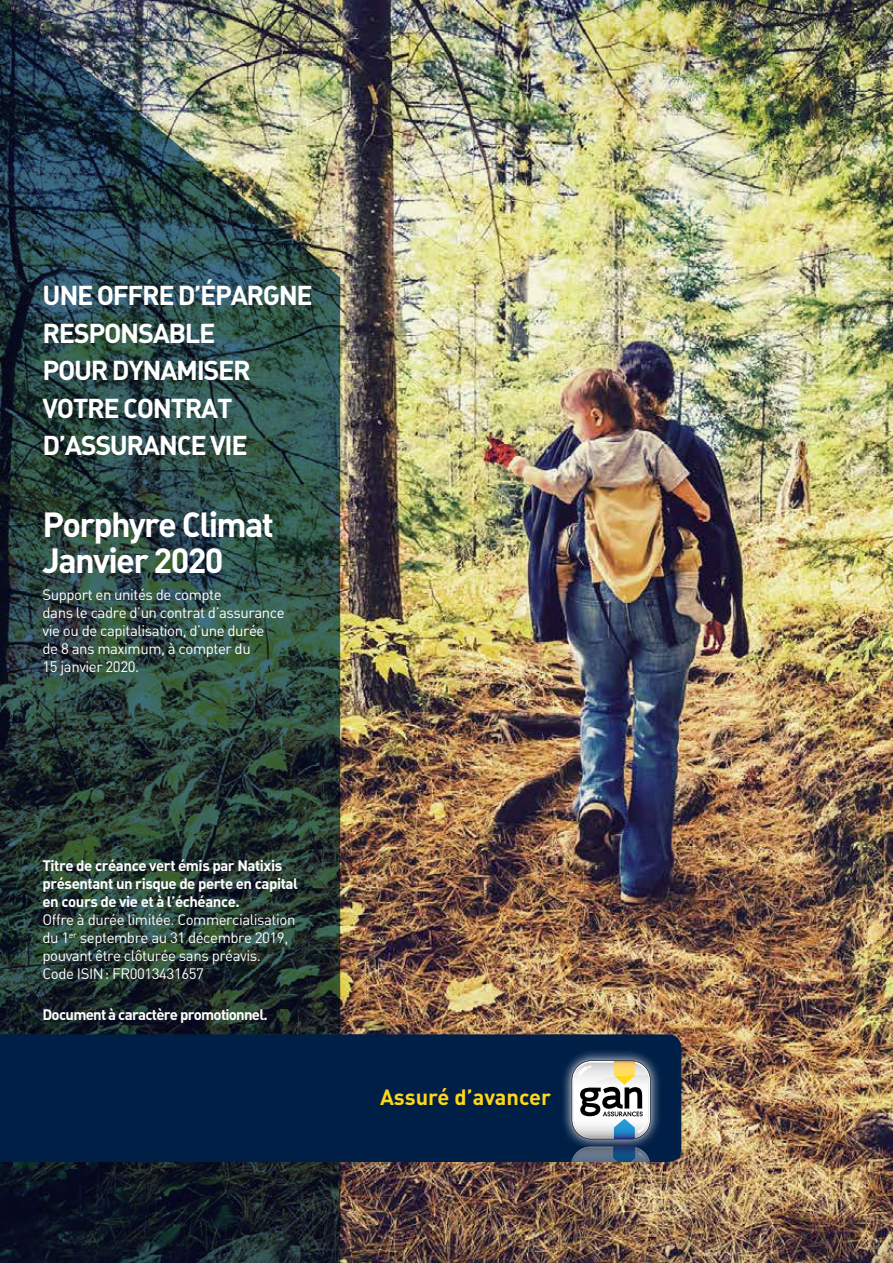
<style>
.page{position:relative;width:893px;height:1263px;background:#fff}
.page>*{position:absolute;margin:0;border:0;box-sizing:border-box;transform-origin:0 0}
.t1{font:700 34.5px/36px "DINOT";letter-spacing:-.05em;color:#fff}
.t2{font:700 27px/37.5px "DINOT";letter-spacing:-.05em;color:#fff}
.t3{font:700 21.9px "DINOT";color:#ffd718}
.t4{font:15px/18px "DINOT";letter-spacing:-.03em;color:#fff}
.t5{font:700 15px/18px "DINOT";letter-spacing:-.03em;color:#fff}
.t6{font:700 15px "DINOT";letter-spacing:-.05em;color:#fff}
</style>
<div class="page">
<img style="left:340px;top:0;width:553px;height:1263px">
<img style="left:0;top:0;width:340px;height:1263px">
<div style="left:0;top:1034px;width:681px;height:128px;background:#001f47"></div>
<svg style="left:570px;top:1151px;width:81px;height:11px"></svg>
<svg style="left:560px;top:1049px;width:102px;height:102px;background:#203a5d"></svg>
<svg style="left:572px;top:1060px;width:79px;height:79px"></svg>
<img style="left:614px;top:1063px;width:21px;height:13px">
<h2 class="t2" style="left:43px;top:275px;width:272px">UNE OFFRE D’ÉPARGNE<br>RESPONSABLE<br>POUR DYNAMISER<br>VOTRE CONTRAT<br>D’ASSURANCE VIE</h2>
<h1 class="t1" style="left:43px;top:505px;width:233px">Porphyre Climat<br>Janvier 2020</h1>
<p class="t4" style="left:43px;top:585px;width:244px">Support en unités de compte<br>dans le cadre d’un contrat d’assurance vie ou de capitalisation, d’une durée<br>de 8 ans maximum, à compter du<br>15 janvier 2020.</p>
<p class="t5" style="left:43px;top:856px;width:257px">Titre de créance vert émis par Natixis présentant un risque de perte en capital en cours de vie et à l’échéance.</p>
<p class="t4" style="left:43px;top:910px;width:254px">Offre à durée limitée. Commercialisation du 1<sup>er</sup> septembre au 31 décembre 2019, pouvant être clôturée sans préavis.<br>Code ISIN: FR0013431657</p>
<p class="t6" style="left:43px;top:1004px;width:227px">Document à caractère promotionnel.</p>
<h3 class="t3" style="left:380px;top:1083px;width:173px">Assuré d’avancer</h3>
</div>
